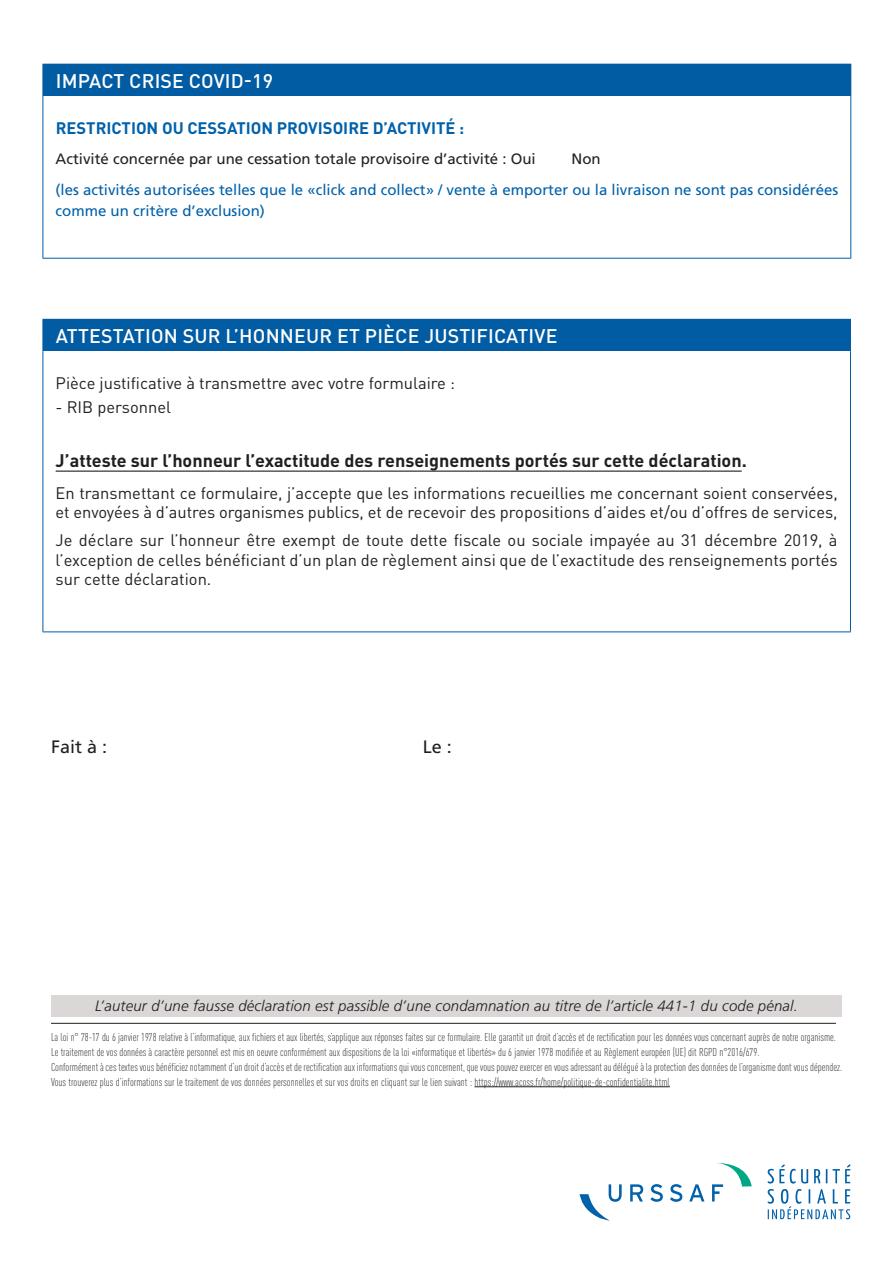
<style>
.page{position:relative;width:893px;height:1263px;background:#fff}
.page>*{position:absolute;margin:0;border:0;box-sizing:border-box;transform-origin:0 0}
.t1{font:500 19.5px "DINOT";letter-spacing:.01em;color:#fff}
.t2{font:700 18px "DINOT";color:#231f20}
.t3{font:18px "Frutiger LT Std";color:#231f20}
.t4{font:16.5px/19.5px "DINOT";color:#231f20}
.t5{font:700 16.5px "DINOT";color:#0161aa}
.t6{font:15px/21px "Frutiger LT Std";color:#0161aa}
.t7{font:italic 300 15px "Frutiger LT Std";letter-spacing:.01em;color:#231f20}
.t8{font:15px "Frutiger LT Std";color:#231f20}
.t9{font:300 condensed 11.25px/15px "DINOT";color:#231f20}
</style>
<div class="page">
<div style="left:43px;top:319px;width:807px;height:32px;background:#015ca3"></div>
<hr style="left:43px;top:319px;width:808px;height:1px;background:#015ca3">
<hr style="left:850px;top:320px;width:1px;height:31px;background:#015ca3">
<hr style="left:43px;top:351px;width:1px;height:280px;background:#015ca3">
<hr style="left:850px;top:351px;width:1px;height:280px;background:#015ca3">
<hr style="left:43px;top:631px;width:808px;height:1px;background:#015ca3">
<hr style="left:56px;top:471px;width:686px;height:1px;background:#231f20">
<hr style="left:51px;top:1023px;width:785px;height:1px;background:#231f20">
<hr style="left:474px;top:1086px;width:196px;height:1px;background:#231f20">
<div style="left:51px;top:995px;width:791px;height:21px;background:#dad7d6"></div>
<svg style="left:768px;top:1164px;width:40px;height:19px"></svg>
<svg style="left:814px;top:1169px;width:6px;height:14px"></svg>
<svg style="left:826px;top:1169px;width:1px;height:14px"></svg>
<svg style="left:833px;top:1164px;width:17px;height:19px"></svg>
<svg style="left:768px;top:1189px;width:82px;height:30px"></svg>
<svg style="left:630px;top:1184px;width:13px;height:17px"></svg>
<svg style="left:650px;top:1184px;width:13px;height:18px"></svg>
<svg style="left:670px;top:1184px;width:12px;height:18px"></svg>
<svg style="left:689px;top:1184px;width:15px;height:17px"></svg>
<svg style="left:580px;top:1184px;width:42px;height:36px"></svg>
<svg style="left:712px;top:1163px;width:40px;height:38px"></svg>
<div style="left:43px;top:64px;width:808px;height:32px;background:#015ca3"></div>
<hr style="left:43px;top:96px;width:1px;height:162px;background:#015ca3">
<hr style="left:850px;top:96px;width:1px;height:162px;background:#015ca3">
<hr style="left:43px;top:258px;width:808px;height:1px;background:#015ca3">
<h1 class="t1" style="left:56px;top:68px;width:219px">IMPACT CRISE COVID-19</h1>
<h3 class="t5" style="left:56px;top:117px;width:410px">RESTRICTION OU CESSATION PROVISOIRE D’ACTIVITÉ :</h3>
<h3 class="t8" style="left:56px;top:150px;width:482px">Activité concernée par une cessation totale provisoire d’activité : Oui</h3>
<h3 class="t8" style="left:572px;top:150px;width:31px">Non</h3>
<h3 class="t6" style="left:56px;top:179px;width:784px">(les activités autorisées telles que le «click and collect» / vente à emporter ou la livraison ne sont pas considérées comme un critère d’exclusion)</h3>
<h1 class="t1" style="left:56px;top:323px;width:503px">ATTESTATION SUR L’HONNEUR ET PIÈCE JUSTIFICATIVE</h1>
<h3 class="t4" style="left:56px;top:373px;width:401px">Pièce justificative à transmettre avec votre formulaire :</h3>
<h3 class="t4" style="left:56px;top:397px;width:117px">- RIB personnel</h3>
<h2 class="t2" style="left:56px;top:448px;width:693px">J’atteste sur l’honneur l’exactitude des renseignements portés sur cette déclaration.</h2>
<h3 class="t4" style="left:56px;top:483px;width:783px">En transmettant ce formulaire, j’accepte que les informations recueillies me concernant soient conservées, et envoyées à d’autres organismes publics, et de recevoir des propositions d’aides et/ou d’offres de services,</h3>
<h3 class="t4" style="left:56px;top:530px;width:784px;text-align:justify">Je déclare sur l’honneur être exempt de toute dette fiscale ou sociale impayée au 31 décembre 2019, à l’exception de celles bénéficiant d’un plan de règlement ainsi que de l’exactitude des renseignements portés sur cette déclaration.</h3>
<h2 class="t3" style="left:51px;top:736px;width:58px">Fait à :</h2>
<h2 class="t3" style="left:423px;top:736px;width:31px">Le :</h2>
<h3 class="t7" style="left:95px;top:997px;width:704px">L’auteur d’une fausse déclaration est passible d’une condamnation au titre de l’article 441-1 du code pénal.</h3>
<p class="t9" style="left:51px;top:1029px;width:793px">La loi n° 78-17 du 6 janvier 1978 relative à l’informatique, aux fichiers et aux libertés, s’applique aux réponses faites sur ce formulaire. Elle garantit un droit d’accès et de rectification pour les données vous concernant auprès de notre organisme.<br>Le traitement de vos données à caractère personnel est mis en oeuvre conformément aux dispositions de la loi «informatique et libertés» du 6 janvier 1978 modifiée et au Règlement européen (UE) dit RGPD n°2016/679.<br>Conformément à ces textes vous bénéficiez notamment d’un droit d’accès et de rectification aux informations qui vous concernent, que vous pouvez exercer en vous adressant au délégué à la protection des données de l’organisme dont vous dépendez.<br>Vous trouverez plus d’informations sur le traitement de vos données personnelles et sur vos droits en cliquant sur le lien suivant : https://www.acoss.fr/home/politique-de-confidentialite.html</p>
</div>
